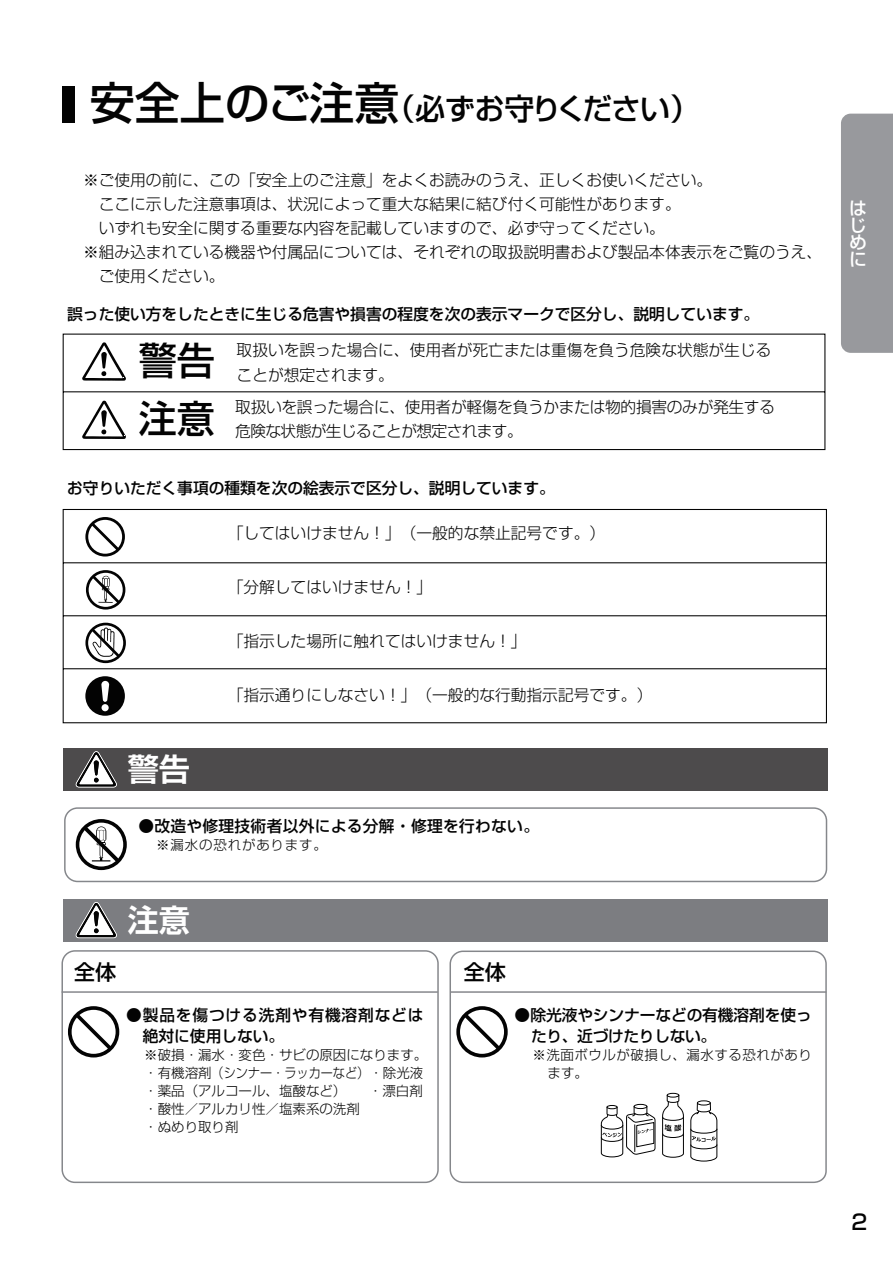
<style>
.page{position:relative;width:893px;height:1263px;background:#fff}
.page>*{position:absolute;margin:0;border:0;box-sizing:border-box;transform-origin:0 0}
.t1{font:38.1px/58.3px "Shin Go Pr 6 N Medium 90 msp RKSJ H";color:#030303}
.t2{font:31.2px "Shin Go Pr 6 N De Bold 90 msp RKSJ H";color:#fff}
.t3{font:30px "Shin Go Pr 6 N Medium 90 msp RKSJ H";letter-spacing:-.035em;color:#030303}
.t4{font:21px "Shin Go Pr 6 N Medium 90 msp RKSJ H";color:#030303}
.t5{font:18px/17.2px "Shin Go Pr 6 N Medium 90 msp RKSJ H";color:#fff;text-align:justify}
.t6{font:15.75px/24.2px "Shin Go Pr 6 N Light 90 msp RKSJ H";color:#030303}
.t7{font:15.75px/21px "Shin Go Pr 6 N Medium 90 msp RKSJ H";color:#030303}
.t8{font:15.75px/24.2px "Shin Go Pr 6 N Light 90 msp RKSJ H";letter-spacing:-.02em;color:#030303}
.t9{font:15.75px/21px "Shin Go Pr 6 N Medium 90 msp RKSJ H";letter-spacing:.055em;color:#030303}
.t10{font:15.75px "Shin Go Pr 6 N Medium 90 msp RKSJ H";letter-spacing:.02em;color:#030303}
.t11{font:13.5px/18px "Shin Go Pr 6 N Light 90 msp RKSJ H";color:#030303}
.t12{font:13.5px/18px "Shin Go Pr 6 N Light 90 msp RKSJ H";letter-spacing:.04em;color:#030303}
.t13{font:13.5px "Shin Go Pr 6 N Light 90 msp RKSJ H";letter-spacing:.06em;color:#030303}
.s1{font-family:"Shin Go Pro Medium 90 msp RKSJ H";font-size:45px}
</style>
<div class="page">
<div style="left:841px;top:114px;width:51px;height:239px;background:#98999d"></div>
<div style="left:62px;top:87px;width:13px;height:36px;background:#030303"></div>
<svg style="left:62px;top:333px;width:764px;height:118px"></svg>
<svg style="left:76px;top:819px;width:51px;height:51px"></svg>
<div style="left:64px;top:807px;width:763px;height:75px;border:1px solid #85878b;border-radius:13px"></div>
<svg style="left:62px;top:509px;width:765px;height:215px"></svg>
<div style="left:85px;top:676px;width:40px;height:40px;background:#030303;border-radius:50%"></div>
<div style="left:102px;top:704px;width:7px;height:7px;background:#fff;border-radius:50%"></div>
<svg style="left:101px;top:681px;width:8px;height:21px"></svg>
<svg style="left:85px;top:517px;width:40px;height:40px"></svg>
<div style="left:607px;top:1105px;width:10px;height:4px;border:1px solid #030303;border-radius:50%"></div>
<div style="left:667px;top:1093px;width:12px;height:4px;border:1px solid #030303;border-radius:50%"></div>
<div style="left:697px;top:1101px;width:14px;height:4px;border:1px solid #030303;border-radius:50%"></div>
<div style="left:634px;top:1104px;width:13px;height:5px;border:1px solid #030303;border-radius:50%"></div>
<svg style="left:662px;top:1094px;width:22px;height:64px"></svg>
<svg style="left:690px;top:1102px;width:28px;height:60px"></svg>
<svg style="left:600px;top:1106px;width:56px;height:52px"></svg>
<svg style="left:68px;top:1006px;width:51px;height:52px"></svg>
<svg style="left:456px;top:1006px;width:52px;height:52px"></svg>
<div style="left:63px;top:748px;width:764px;height:43px;background:#4d4b4c"></div>
<svg style="left:76px;top:751px;width:41px;height:37px"></svg>
<div style="left:63px;top:899px;width:764px;height:43px;background:#7c7d81"></div>
<svg style="left:76px;top:902px;width:41px;height:37px"></svg>
<hr style="left:62px;top:991px;width:376px;height:2px;background:#85878b">
<div style="left:61px;top:950px;width:378px;height:233px;border:1px solid #85878b;border-radius:13px"></div>
<hr style="left:450px;top:991px;width:376px;height:2px;background:#85878b">
<div style="left:449px;top:951px;width:378px;height:232px;border:1px solid #85878b;border-radius:13px"></div>
<h3 class="t3" style="left:90px;top:98px;width:612px"><span class="s1">安全上のご注意</span>（必ずお守りください）</h3>
<p class="t6" style="left:83px;top:170px;width:741px">※ご使用の前に、この「安全上のご注意」をよくお読みのうえ、正しくお使いください。<br>　ここに示した注意事項は、状況によって重大な結果に結び付く可能性があります。<br>　いずれも安全に関する重要な内容を記載していますので、必ず守ってください。<br>※組み込まれている機器や付属品については、それぞれの取扱説明書および製品本体表示をご覧のうえ、　ご使用ください。</p>
<p class="t7" style="left:67px;top:306px;width:693px">誤った使い方をしたときに生じる危害や損害の程度を次の表示マークで区分し、説明しています。</p>
<p class="t6" style="left:237px;top:341px;width:536px">取扱いを誤った場合に、使用者が死亡または重傷を負う危険な状態が生じることが想定されます。</p>
<p class="t8" style="left:235px;top:397px;width:541px">取扱いを誤った場合に、使用者が軽傷を負うかまたは物的損害のみが発生する危険な状態が生じることが想定されます。</p>
<h1 class="t1" style="left:139px;top:337px;width:78px">警告注意</h1>
<p class="t7" style="left:67px;top:479px;width:489px">お守りいただく事項の種類を次の絵表示で区分し、説明しています。</p>
<h2 class="t2" style="left:128px;top:758px;width:64px">警告</h2>
<p class="t6" style="left:228px;top:523px;width:379px">「してはいけません！」（一般的な禁止記号です。）</p>
<p class="t6" style="left:228px;top:577px;width:206px">「分解してはいけません！」</p>
<p class="t6" style="left:228px;top:631px;width:300px">「指示した場所に触れてはいけません！」</p>
<p class="t6" style="left:228px;top:685px;width:426px">「指示通りにしなさい！」（一般的な行動指示記号です。）</p>
<p class="t10" style="left:138px;top:821px;width:402px">●改造や修理技術者以外による分解・修理を行わない。</p>
<p class="t13" style="left:156px;top:840px;width:172px">※漏水の恐れがあります。</p>
<h3 class="t4" style="left:74px;top:964px;width:43px">全体</h3>
<h2 class="t2" style="left:128px;top:909px;width:64px">注意</h2>
<p class="t9" style="left:143px;top:1007px;width:282px;text-indent:-16px">●製品を傷つける洗剤や有機溶剤などは絶対に使用しない。</p>
<p class="t11" style="left:144px;top:1048px;width:285px">※破損・漏水・変色・サビの原因になります。・有機溶剤（シンナー・ラッカーなど）・除光液・薬品（アルコール、塩酸など）　 ・漂白剤・酸性／アルカリ性／塩素系の洗剤<br>・ぬめり取り剤</p>
<h3 class="t4" style="left:464px;top:964px;width:43px">全体</h3>
<p class="t7" style="left:531px;top:1007px;width:282px;text-indent:-16px">●除光液やシンナーなどの有機溶剤を使ったり、近づけたりしない。</p>
<p class="t12" style="left:547px;top:1048px;width:266px;text-indent:-15px">※洗面ボウルが破損し、漏水する恐れがあります。</p>
<p class="t5" style="left:849px;top:202px;width:18px">はじめに</p>
<h3 class="t4" style="left:851px;top:1214px;width:17px">2</h3>
</div>
